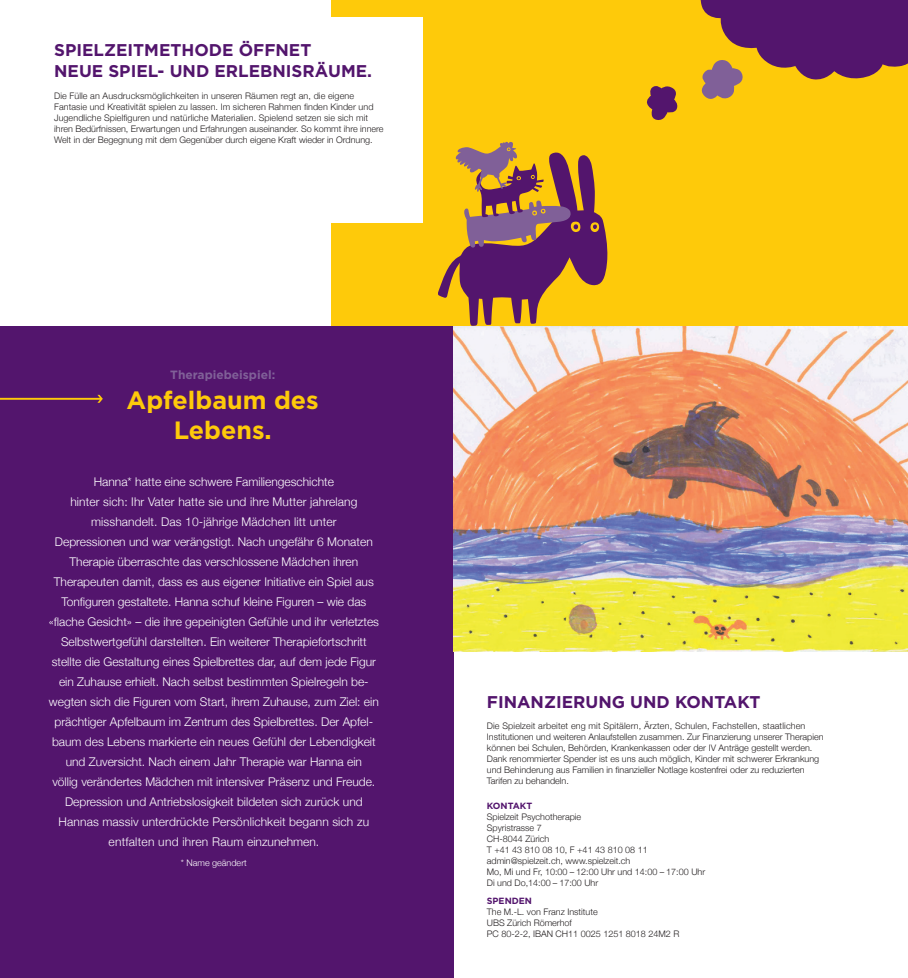
<style>
.page{position:relative;width:908px;height:978px;background:#fff}
.page>*{position:absolute;margin:0;border:0;box-sizing:border-box;transform-origin:0 0}
.t1{font:700 25px/30px "Gotham";color:#feca0a;text-align:center}
.t2{font:700 17px/20.4px "Gotham";color:#53156d}
.t3{font:300 12px/20px "Helvetica Neue";color:#fff;text-align:center}
.t4{font:700 12px "Gotham";color:#806098}
.t5{font:300 9px/11px "Helvetica Neue";color:#231f20}
.t6{font:700 9px "Gotham";color:#53156d}
.t7{font:300 9px "Helvetica Neue";color:#fff}
</style>
<div class="page">
<div style="left:0;top:326px;width:454px;height:652px;background:#53156d"></div>
<div style="left:332px;top:0;width:575px;height:326px;background:#feca0a"></div>
<svg style="left:0;top:395px;width:103px;height:8px"></svg>
<img style="left:454px;top:326px;width:453px;height:326px">
<div style="left:33px;top:17px;width:389px;height:205px;background:#fff"></div>
<svg style="left:438px;top:141px;width:170px;height:185px"></svg>
<svg style="left:647px;top:86px;width:31px;height:34px"></svg>
<svg style="left:700px;top:0;width:207px;height:99px"></svg>
<p class="t2" style="left:54px;top:40px;width:319px">SPIELZEITMETHODE ÖFFNET<br>NEUE SPIEL- UND ERLEBNISRÄUME.</p>
<p class="t5" style="left:54px;top:90px;width:331px">Die Fülle an Ausdrucksmöglichkeiten in unseren Räumen regt an, die eigene Fantasie und Kreativität spielen zu lassen. Im sicheren Rahmen finden Kinder und Jugendliche Spielfiguren und natürliche Materialien. Spielend setzen sie sich mit ihren Bedürfnissen, Erwartungen und Erfahrungen auseinander. So kommt ihre innere Welt in der Begegnung mit dem Gegenüber durch eigene Kraft wieder in Ordnung.</p>
<p class="t4" style="left:170px;top:368px;width:106px">Therapiebeispiel:</p>
<p class="t1" style="left:126px;top:384px;width:194px">Apfelbaum des<br>Lebens.</p>
<p class="t3" style="left:49px;top:471px;width:332px">Hanna* hatte eine schwere Familiengeschichte<br>hinter sich: Ihr Vater hatte sie und ihre Mutter jahrelang misshandelt. Das 10-jährige Mädchen litt unter<br>Depressionen und war verängstigt. Nach ungefähr 6 Monaten Therapie überraschte das verschlossene Mädchen ihren Therapeuten damit, dass es aus eigener Initiative ein Spiel aus Tonfiguren gestaltete. Hanna schuf kleine Figuren – wie das «flache Gesicht» – die ihre gepeinigten Gefühle und ihr verletztes Selbstwertgefühl darstellten. Ein weiterer Therapiefortschritt stellte die Gestaltung eines Spielbrettes dar, auf dem jede Figur ein Zuhause erhielt. Nach selbst bestimmten Spielregeln be&shy;wegten sich die Figuren vom Start, ihrem Zuhause, zum Ziel: ein prächtiger Apfelbaum im Zentrum des Spielbrettes. Der Apfel&shy;baum des Lebens markierte ein neues Gefühl der Lebendigkeit und Zuversicht. Nach einem Jahr Therapie war Hanna ein<br>völlig verändertes Mädchen mit intensiver Präsenz und Freude.<br>Depression und Antriebslosigkeit bildeten sich zurück und Hannas massiv unterdrückte Persönlichkeit begann sich zu entfalten und ihren Raum einzunehmen.</p>
<p class="t7" style="left:181px;top:855px;width:67px">* Name geändert</p>
<p class="t2" style="left:486px;top:691px;width:275px">FINANZIERUNG UND KONTAKT</p>
<p class="t5" style="left:486px;top:720px;width:338px">Die Spielzeit arbeitet eng mit Spitälern, Ärzten, Schulen, Fachstellen, staatlichen Institutionen und weiteren Anlaufstellen zusammen. Zur Finanzierung unserer Therapien können bei Schulen, Behörden, Krankenkassen oder der IV Anträge gestellt werden.<br>Dank renommierter Spender ist es uns auch möglich, Kinder mit schwerer Erkrankung und Behinderung aus Familien in finanzieller Notlage kostenfrei oder zu reduzierten Tarifen zu behandeln.</p>
<p class="t6" style="left:486px;top:801px;width:47px">KONTAKT</p>
<p class="t5" style="left:486px;top:811px;width:96px">Spielzeit Psychotherapie</p>
<p class="t5" style="left:486px;top:822px;width:56px">Spyristrasse 7</p>
<p class="t5" style="left:486px;top:833px;width:64px">CH-8044 Zürich</p>
<p class="t5" style="left:486px;top:844px;width:162px">T +41 43 810 08 10, F +41 43 810 08 11</p>
<p class="t5" style="left:486px;top:855px;width:145px">admin@spielzeit.ch, www.spielzeit.ch</p>
<p class="t5" style="left:486px;top:866px;width:220px">Mo, Mi und Fr, 10:00 – 12:00 Uhr und 14:00 – 17:00 Uhr</p>
<p class="t5" style="left:486px;top:877px;width:113px">Di und Do,14:00 – 17:00 Uhr</p>
<p class="t6" style="left:486px;top:896px;width:47px">SPENDEN</p>
<p class="t5" style="left:486px;top:906px;width:112px">The M.-L. von Franz Institute</p>
<p class="t5" style="left:486px;top:917px;width:87px">UBS Zürich Römerhof</p>
<p class="t5" style="left:486px;top:928px;width:194px">PC 80-2-2, IBAN CH11 0025 1251 8018 24M2 R</p>
</div>
